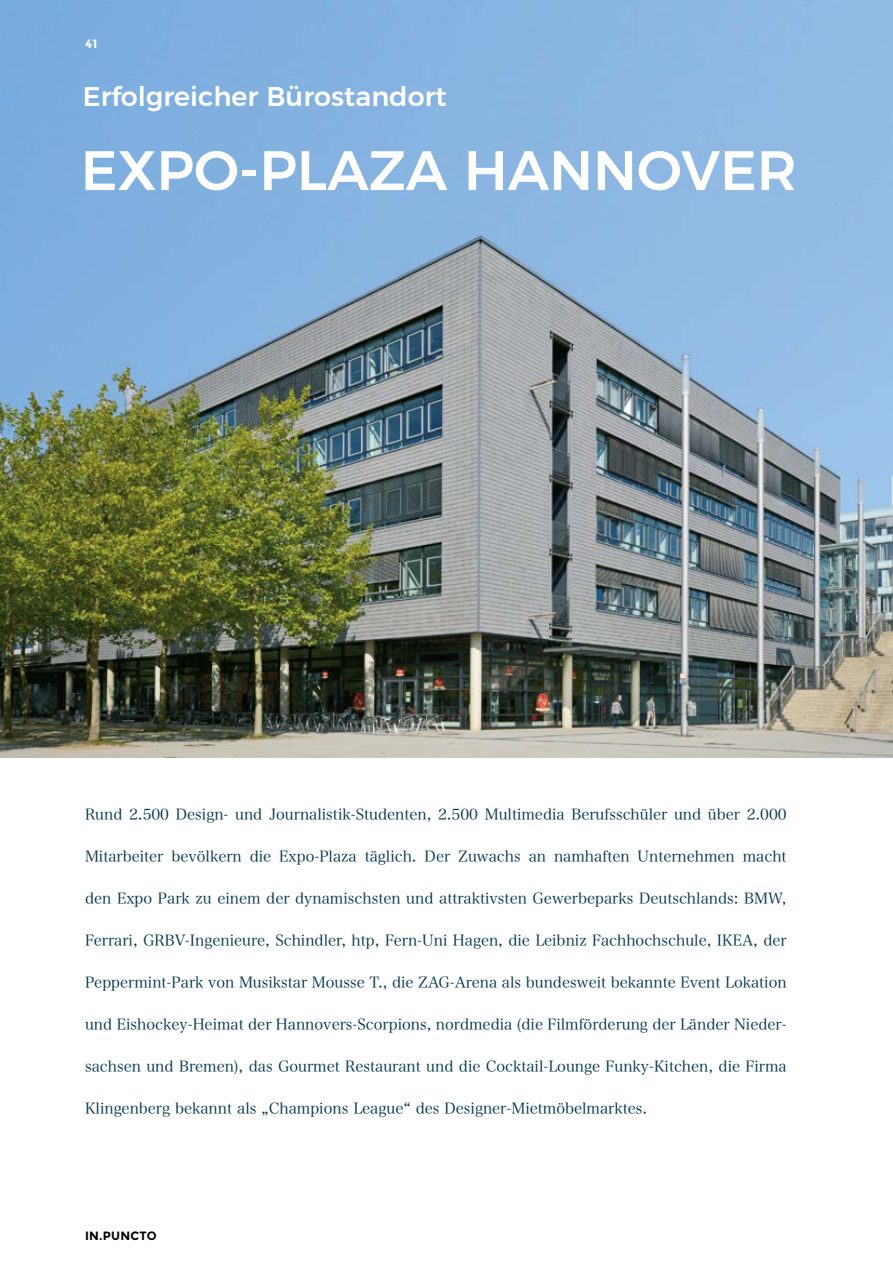
<style>
.page{position:relative;width:893px;height:1263px;background:#fff}
.page>*{position:absolute;margin:0;border:0;box-sizing:border-box;transform-origin:0 0}
.t1{font:500 55.5px "Montserrat";color:#fff}
.t2{font:500 27px "Montserrat";color:#fff}
.t3{font:15px "Hira Min Pro W3";color:#02364d}
.t4{font:700 12px "Montserrat";letter-spacing:.02em;color:#000}
.t5{font:700 12px "Montserrat";color:#fff}
</style>
<div class="page">
<img style="left:0;top:0;width:893px;height:757px">
<p class="t5" style="left:85px;top:37px;width:14px">41</p>
<p class="t2" style="left:83px;top:75px;width:365px">Erfolgreicher Bürostandort</p>
<p class="t1" style="left:81px;top:126px;width:718px">EXPO-PLAZA HANNOVER</p>
<p class="t3" style="left:85px;top:802px;width:703px">Rund 2.500 Design- und Journalistik-Studenten, 2.500 Multimedia Berufsschüler und über 2.000</p>
<p class="t3" style="left:85px;top:844px;width:703px">Mitarbeiter bevölkern die Expo-Plaza täglich. Der Zuwachs an namhaften Unternehmen macht</p>
<p class="t3" style="left:85px;top:886px;width:703px">den Expo Park zu einem der dynamischsten und attraktivsten Gewerbeparks Deutschlands: BMW,</p>
<p class="t3" style="left:85px;top:928px;width:703px">Ferrari, GRBV-Ingenieure, Schindler, htp, Fern-Uni Hagen, die Leibniz Fachhochschule, IKEA, der</p>
<p class="t3" style="left:85px;top:970px;width:703px">Peppermint-Park von Musikstar Mousse T., die ZAG-Arena als bundesweit bekannte Event Lokation</p>
<p class="t3" style="left:85px;top:1012px;width:703px">und Eishockey-Heimat der Hannovers-Scorpions, nordmedia (die Filmförderung der Länder Nieder-</p>
<p class="t3" style="left:85px;top:1054px;width:703px">sachsen und Bremen), das Gourmet Restaurant und die Cocktail-Lounge Funky-Kitchen, die Firma</p>
<p class="t3" style="left:85px;top:1096px;width:564px">Klingenberg bekannt als „Champions League“ des Designer-Mietmöbelmarktes.</p>
<p class="t4" style="left:85px;top:1229px;width:73px">IN.PUNCTO</p>
</div>
